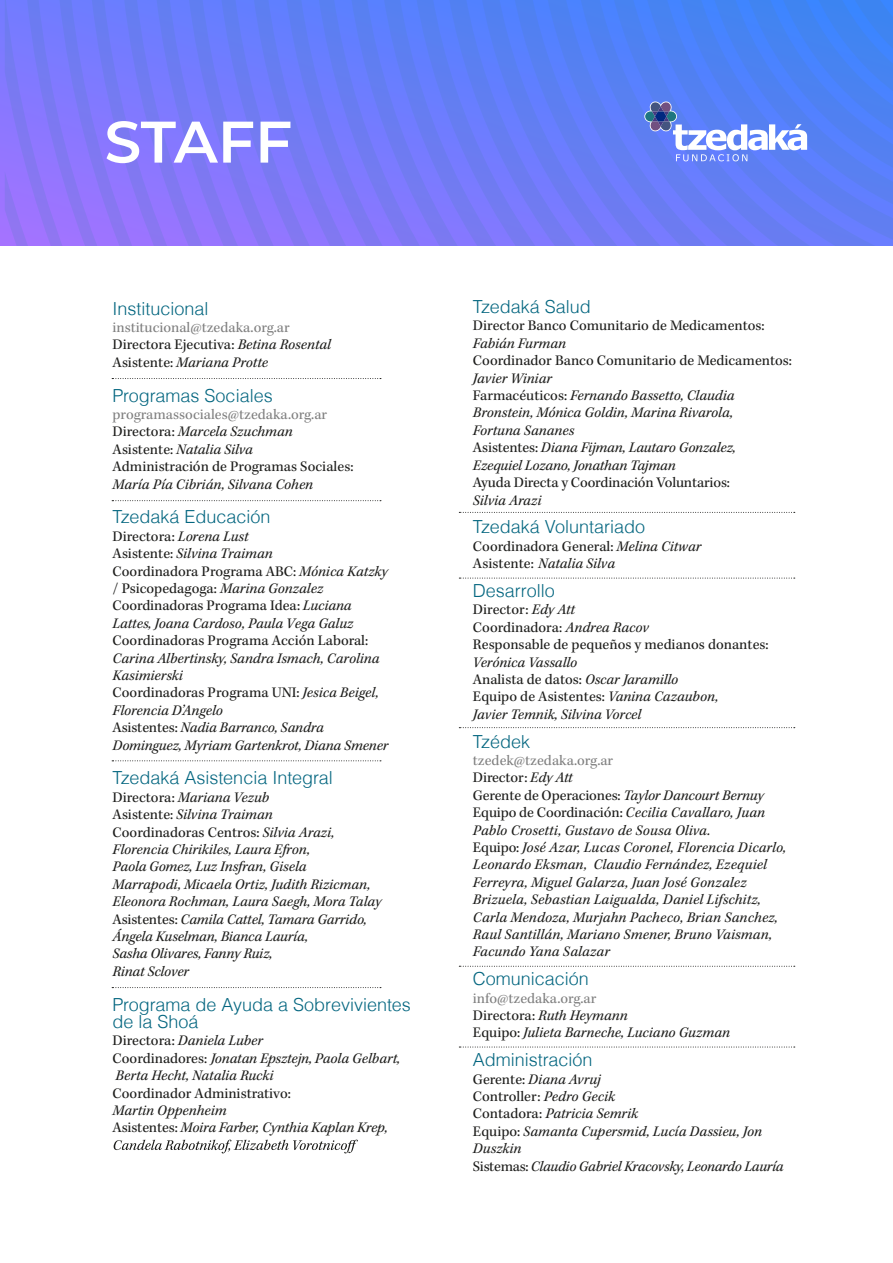
<style>
.page{position:relative;width:893px;height:1263px;background:#fff}
.page>*{position:absolute;margin:0;border:0;box-sizing:border-box;transform-origin:0 0}
.t1{font:600 58.5px "Montserrat";letter-spacing:-.005em;color:#fff}
.t2{font:300 18px/17.4px "Helvetica";color:#046680}
.t3{font:italic 15px/17.4px "Kepler Std";color:#1d1d1b}
.t4{font:15px/17.4px "Kepler Std";color:#1d1d1b}
.s1{color:#808080}
.s2{font-style:italic}
.s3{font-style:normal}
.s4{font-style:normal;color:#808080}
</style>
<div class="page">
<svg style="left:5px;top:0;width:639px;height:171px;background:#6b7cf8"></svg>
<svg style="left:5px;top:171px;width:888px;height:75px;background:#8278f8"></svg>
<svg style="left:644px;top:0;width:249px;height:235px;background:#5a84f5"></svg>
<svg style="left:114px;top:1139px;width:244px;height:14px"></svg>
<svg style="left:112px;top:378px;width:269px;height:1px"></svg>
<svg style="left:112px;top:500px;width:269px;height:1px"></svg>
<svg style="left:112px;top:760px;width:269px;height:1px"></svg>
<svg style="left:112px;top:987px;width:269px;height:1px"></svg>
<svg style="left:459px;top:512px;width:336px;height:1px"></svg>
<svg style="left:459px;top:578px;width:336px;height:1px"></svg>
<svg style="left:459px;top:727px;width:336px;height:1px"></svg>
<svg style="left:459px;top:966px;width:336px;height:1px"></svg>
<svg style="left:459px;top:1047px;width:336px;height:1px"></svg>
<h1 class="t1" style="left:104px;top:100px;width:189px">STAFF</h1>
<p class="t2" style="left:113px;top:299px;width:98px">Institucional</p>
<p class="t4" style="left:113px;top:319px;width:220px"><span class="s1">institucional@tzedaka.org.ar<br></span>Directora Ejecutiva: <span class="s2">Betina Rosental<br></span>Asistente: <span class="s2">Mariana Protte</span></p>
<p class="t2" style="left:113px;top:386px;width:162px">Programas Sociales</p>
<p class="t4" style="left:113px;top:406px;width:242px"><span class="s1">programassociales@tzedaka.org.ar </span>Directora: <span class="s2">Marcela Szuchman </span>Asistente: <span class="s2">Natalia Silva<br></span>Administración de Programas Sociales:</p>
<p class="t3" style="left:113px;top:476px;width:202px">María Pía Cibrián, Silvana Cohen</p>
<p class="t2" style="left:113px;top:508px;width:160px">Tzedaká Educación</p>
<p class="t3" style="left:113px;top:528px;width:277px"><span class="s3">Directora:</span> Lorena Lust<br><span class="s3">Asistente:</span> Silvina Traiman<br><span class="s3">Coordinadora Programa ABC:</span> Mónica Katzky <span class="s3">/ Psicopedagoga:</span> Marina Gonzalez <span class="s3">Coordinadoras Programa Idea:</span> Luciana Lattes, Joana Cardoso, Paula Vega Galuz</p>
<p class="t4" style="left:113px;top:632px;width:257px">Coordinadoras Programa Acción Laboral:</p>
<p class="t3" style="left:113px;top:650px;width:277px">Carina Albertinsky, Sandra Ismach, Carolina Kasimierski<br><span class="s3">Coordinadoras Programa UNI:</span> Jesica Beigel, Florencia D’Angelo<br><span class="s3">Asistentes:</span> Nadia Barranco, Sandra Dominguez, Myriam Gartenkrot, Diana Smener</p>
<p class="t2" style="left:113px;top:769px;width:222px">Tzedaká Asistencia Integral</p>
<p class="t3" style="left:113px;top:789px;width:271px"><span class="s3">Directora:</span> Mariana Vezub<br><span class="s3">Asistente:</span> Silvina Traiman<br><span class="s3">Coordinadoras Centros:</span> Silvia Arazi, Florencia Chirikiles, Laura Efron,<br>Paola Gomez, Luz Insfran, Gisela<br>Marrapodi, Micaela Ortiz, Judith Rizicman, Eleonora Rochman, Laura Saegh, Mora Talay <span class="s3">Asistentes:</span> Camila Cattel, Tamara Garrido, Ángela Kuselman, Bianca Lauría,<br>Sasha Olivares, Fanny Ruiz,<br>Rinat Sclover</p>
<p class="t2" style="left:113px;top:995px;width:300px">Programa de Ayuda a Sobrevivientes de la Shoá</p>
<p class="t3" style="left:113px;top:1032px;width:289px"><span class="s3">Directora:</span> Daniela Luber<br><span class="s3">Coordinadores:</span> Jonatan Epsztejn, Paola Gelbart,<br>Berta Hecht, Natalia Rucki</p>
<p class="t4" style="left:113px;top:1085px;width:180px">Coordinador Administrativo:</p>
<p class="t3" style="left:113px;top:1102px;width:277px">Martin Oppenheim<br><span class="s3">Asistentes:</span> Moira Farber, Cynthia Kaplan Krep,</p>
<p class="t2" style="left:473px;top:298px;width:119px">Tzedaká Salud</p>
<p class="t4" style="left:473px;top:318px;width:293px">Director Banco Comunitario de Medicamentos:</p>
<p class="t3" style="left:473px;top:335px;width:95px">Fabián Furman</p>
<p class="t4" style="left:473px;top:352px;width:320px">Coordinador Banco Comunitario de Medicamentos:</p>
<p class="t3" style="left:473px;top:370px;width:264px">Javier Winiar<br><span class="s3">Farmacéuticos:</span> Fernando Bassetto, Claudia Bronstein, Mónica Goldin, Marina Rivarola, Fortuna Sananes<br><span class="s3">Asistentes:</span> Diana Fijman, Lautaro Gonzalez, Ezequiel Lozano, Jonathan Tajman</p>
<p class="t4" style="left:473px;top:474px;width:259px">Ayuda Directa y Coordinación Voluntarios:</p>
<p class="t3" style="left:473px;top:492px;width:70px">Silvia Arazi</p>
<p class="t2" style="left:473px;top:518px;width:174px">Tzedaká Voluntariado</p>
<p class="t4" style="left:473px;top:538px;width:230px">Coordinadora General: <span class="s2">Melina Citwar<br></span>Asistente: <span class="s2">Natalia Silva</span></p>
<p class="t2" style="left:473px;top:582px;width:83px">Desarrollo</p>
<p class="t4" style="left:473px;top:601px;width:297px">Director: <span class="s2">Edy Att<br></span>Coordinadora: <span class="s2">Andrea Racov<br></span>Responsable de pequeños y medianos donantes:</p>
<p class="t3" style="left:473px;top:654px;width:247px">Verónica Vassallo<br><span class="s3">Analista de datos:</span> Oscar Jaramillo<br><span class="s3">Equipo de Asistentes:</span> Vanina Cazaubon,<br>Javier Temnik, Silvina Vorcel</p>
<p class="t2" style="left:473px;top:732px;width:59px">Tzédek</p>
<p class="t3" style="left:473px;top:752px;width:315px"><span class="s4">tzedek@tzedaka.org.ar<br></span><span class="s3">Director:</span> Edy Att<br><span class="s3">Gerente de Operaciones:</span> Taylor Dancourt Bernuy <span class="s3">Equipo de Coordinación:</span> Cecilia Cavallaro, Juan Pablo Crosetti, Gustavo de Sousa Oliva.<br><span class="s3">Equipo:</span> José Azar, Lucas Coronel, Florencia Dicarlo, Leonardo Eksman, Claudio Fernández, Ezequiel Ferreyra, Miguel Galarza, Juan José Gonzalez Brizuela, Sebastian Laigualda, Daniel Lifschitz, Carla Mendoza, Murjahn Pacheco, Brian Sanchez, Raul Santillán, Mariano Smener, Bruno Vaisman, Facundo Yana Salazar</p>
<p class="t2" style="left:473px;top:970px;width:118px">Comunicación</p>
<p class="t3" style="left:473px;top:990px;width:259px"><span class="s4">info@tzedaka.org.ar<br></span><span class="s3">Directora:</span> Ruth Heymann<br><span class="s3">Equipo:</span> Julieta Barneche, Luciano Guzman</p>
<p class="t2" style="left:473px;top:1051px;width:121px">Administración</p>
<p class="t3" style="left:473px;top:1071px;width:312px"><span class="s3">Gerente:</span> Diana Avruj<br><span class="s3">Controller:</span> Pedro Gecik<br><span class="s3">Contadora:</span> Patricia Semrik<br><span class="s3">Equipo:</span> Samanta Cupersmid, Lucía Dassieu, Jon<br>Duszkin<br><span class="s3">Sistemas:</span> Claudio Gabriel Kracovsky, Leonardo Lauría</p>
</div>
